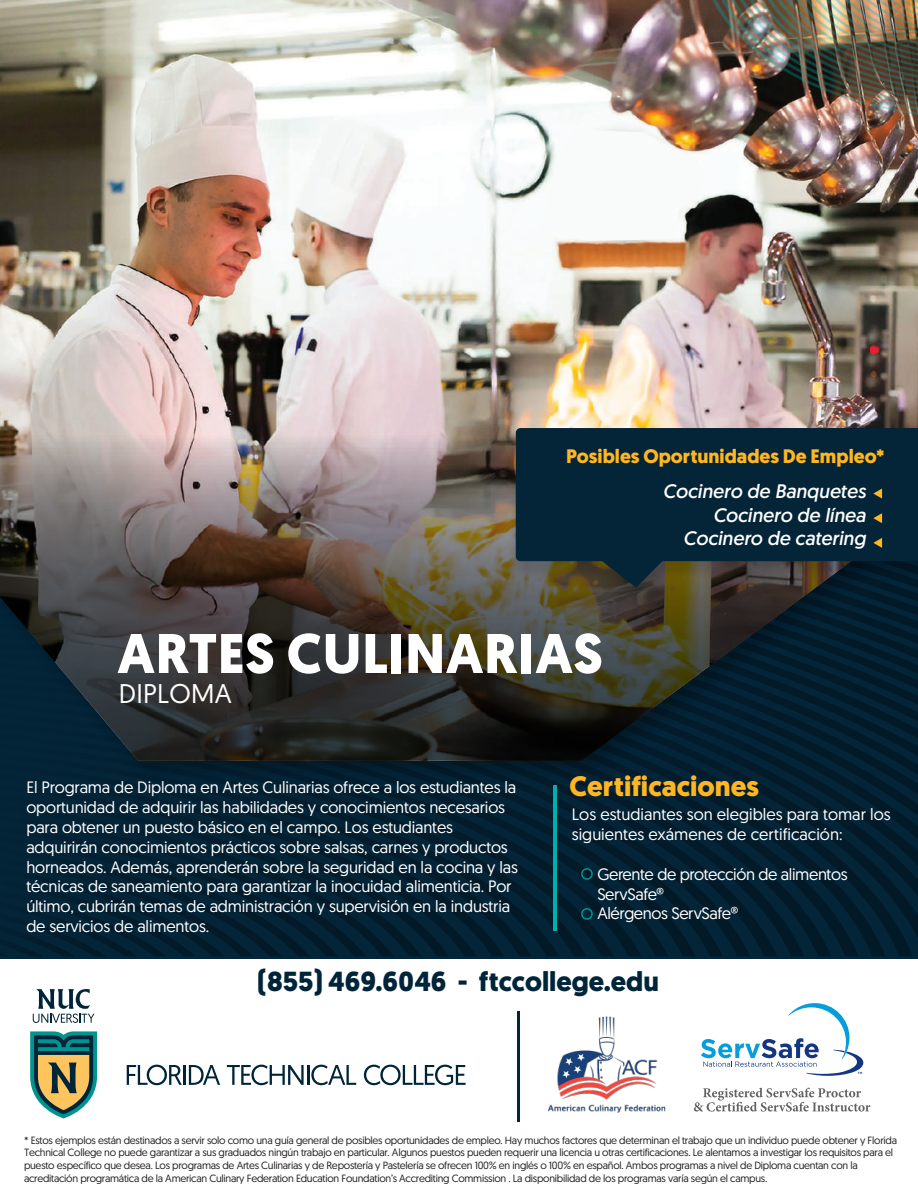
<style>
.page{position:relative;width:918px;height:1188px;background:#fff}
.page>*{position:absolute;margin:0;border:0;box-sizing:border-box;transform-origin:0 0}
.t1{font:700 55.8px "Geomanist";letter-spacing:.01em;color:#fff}
.t2{font:700 28.05px "Geomanist";color:#ffb620}
.t3{font:700 27.45px "Geomanist";color:#002539}
.t4{font:27px "Geomanist";letter-spacing:.01em;color:#fff}
.t5{font:italic 19.5px/23.4px "Geomanist";color:#fff;text-align:right}
.t6{font:700 19.5px "Geomanist";color:#ffb620}
.t7{font:16.5px/19.8px "Geomanist";letter-spacing:-.01em;color:#fff}
.t8{font:10.5px/12.6px "Geomanist";letter-spacing:-.025em;color:#231f20}
</style>
<div class="page">
<svg style="left:310px;top:912px;width:608px;height:44px;background:#031f30"></svg>
<svg style="left:0;top:825px;width:918px;height:87px;background:#031f31"></svg>
<svg style="left:0;top:803px;width:918px;height:22px;background:#032032"></svg>
<svg style="left:0;top:835px;width:310px;height:121px;background:#032033"></svg>
<svg style="left:0;top:794px;width:918px;height:9px;background:#032032"></svg>
<img style="left:0;top:761px;width:918px;height:33px">
<img style="left:0;top:0;width:918px;height:434px">
<img style="left:0;top:434px;width:918px;height:327px">
<img style="left:706px;top:0;width:212px;height:117px">
<hr style="left:554px;top:785px;width:3px;height:146px;background:#00afab">
<img style="left:503px;top:426px;width:415px;height:186px">
<div style="left:516px;top:428px;width:402px;height:133px;background:#042438"></div>
<svg style="left:538px;top:467px;width:380px;height:121px;background:#102935"></svg>
<div style="left:581px;top:908px;width:12px;height:12px;border:2px solid #009491;border-radius:50%"></div>
<div style="left:581px;top:868px;width:12px;height:12px;border:2px solid #009491;border-radius:50%"></div>
<hr style="left:518px;top:1011px;width:2px;height:110px;background:#002539">
<svg style="left:544px;top:129px;width:162px;height:112px"></svg>
<svg style="left:701px;top:1003px;width:162px;height:73px"></svg>
<svg style="left:694px;top:1088px;width:176px;height:24px"></svg>
<img style="left:548px;top:1016px;width:118px;height:97px">
<svg style="left:127px;top:1065px;width:55px;height:20px"></svg>
<hr style="left:183px;top:1065px;width:3px;height:20px;background:#002539">
<svg style="left:189px;top:1065px;width:31px;height:20px"></svg>
<svg style="left:227px;top:1065px;width:77px;height:20px"></svg>
<hr style="left:307px;top:1065px;width:2px;height:20px;background:#002539">
<svg style="left:311px;top:1065px;width:45px;height:20px"></svg>
<svg style="left:364px;top:1065px;width:102px;height:20px"></svg>
<svg style="left:30px;top:1031px;width:67px;height:87px;background:#749075"></svg>
<svg style="left:33px;top:989px;width:61px;height:34px"></svg>
<h3 class="t6" style="left:566px;top:444px;width:320px">Posibles Oportunidades De Empleo*</h3>
<h1 class="t1" style="left:117px;top:616px;width:487px">ARTES CULINARIAS</h1>
<h3 class="t4" style="left:119px;top:676px;width:114px">DIPLOMA</h3>
<h3 class="t5" style="left:663px;top:480px;width:204px">Cocinero de Banquetes<br>Cocinero de línea<br>Cocinero de catering</h3>
<p class="t7" style="left:26px;top:777px;width:493px">El Programa de Diploma en Artes Culinarias ofrece a los estudiantes la oportunidad de adquirir las habilidades y conocimientos necesarios para obtener un puesto básico en el campo. Los estudiantes adquirirán conocimientos prácticos sobre salsas, carnes y productos horneados. Además, aprenderán sobre la seguridad en la cocina y las técnicas de saneamiento para garantizar la inocuidad alimenticia. Por último, cubrirán temas de administración y supervisión en la industria de servicios de alimentos.</p>
<h2 class="t2" style="left:570px;top:768px;width:191px">Certificaciones</h2>
<h3 class="t7" style="left:572px;top:804px;width:320px">Los estudiantes son elegibles para tomar los siguientes exámenes de certificación:</h3>
<h3 class="t7" style="left:597px;top:864px;width:252px">Gerente de protección de alimentos<br>ServSafe®<br>Alérgenos ServSafe®</h3>
<h3 class="t3" style="left:258px;top:963px;width:403px">(855) 469.6046 - ftccollege.edu</h3>
<p class="t8" style="left:24px;top:1133px;width:875px">* Estos ejemplos están destinados a servir solo como una guía general de posibles oportunidades de empleo. Hay muchos factores que determinan el trabajo que un individuo puede obtener y Florida Technical College no puede garantizar a sus graduados ningún trabajo en particular. Algunos puestos pueden requerir una licencia u otras certificaciones. Le alentamos a investigar los requisitos para el puesto específico que desea. Los programas de Artes Culinarias y de Repostería y Pastelería se ofrecen 100% en inglés o 100% en español. Ambos programas a nivel de Diploma cuentan con la acreditación programática de la American Culinary Federation Education Foundation’s Accrediting Commission . La disponibilidad de los programas varía según el campus.</p>
</div>
